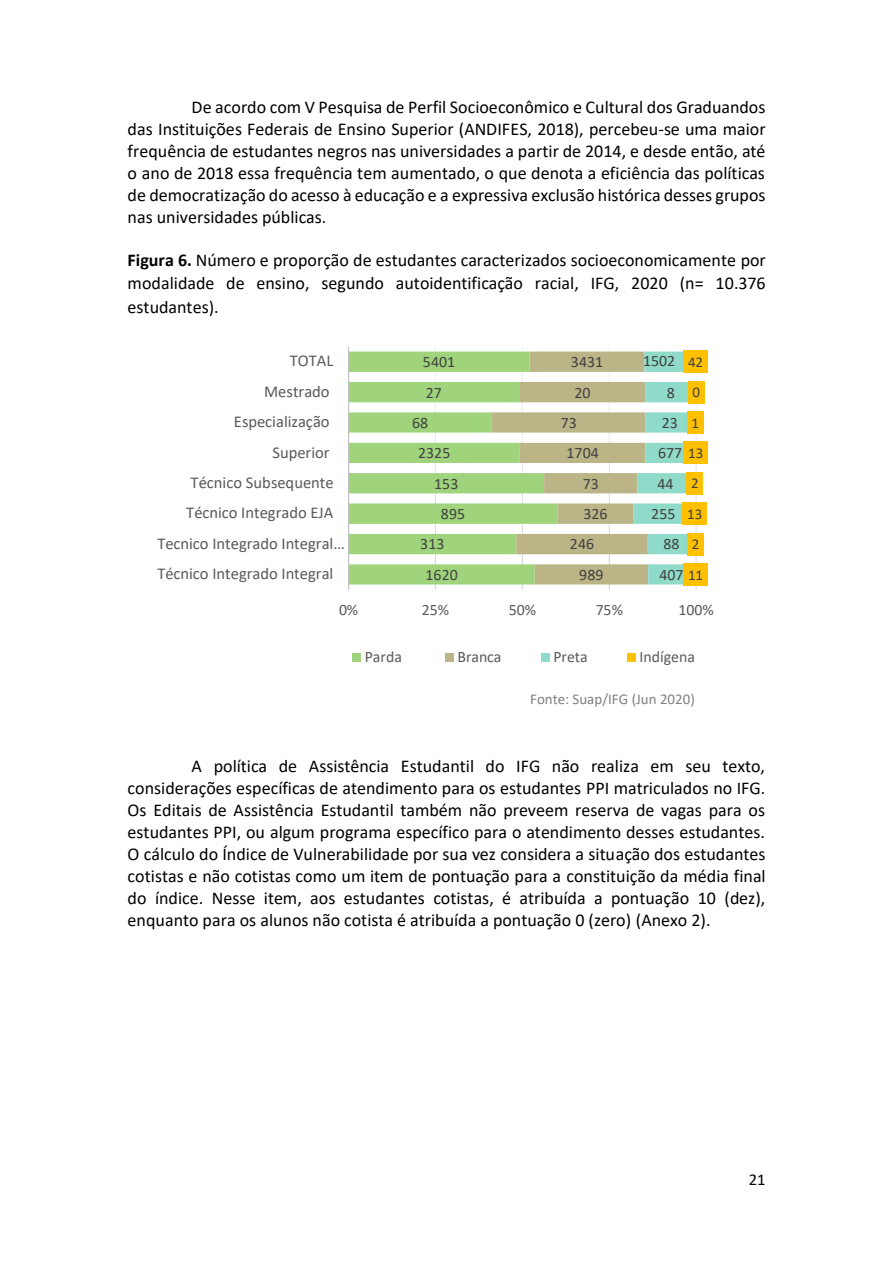
<style>
.page{position:relative;width:893px;height:1263px;background:#fff}
.page>*{position:absolute;margin:0;border:0;box-sizing:border-box;transform-origin:0 0}
.t1{font:18px/21.9px "Calibri";color:#000;text-align:justify}
.t2{font:16.5px "Calibri";color:#595959}
.t3{font:16.5px "Calibri";color:#000}
.t4{font:15.9px "Calibri";letter-spacing:.005em;color:#404040}
.t5{font:15.9px "Calibri";color:#595959}
.t6{font:15px "Calibri";color:#808080}
.t7{font:15px "Calibri";color:#404040}
.s1{font-weight:700}
.s2{font-size:15px}
</style>
<div class="page">
<svg style="left:349px;top:352px;width:143px;height:232px;fill:#9fd47c"></svg>
<svg style="left:492px;top:352px;width:204px;height:232px"></svg>
<hr style="left:348px;top:347px;width:1px;height:243px;background:#bfbfbf">
<div style="left:683px;top:563px;width:25px;height:23px;background:#ffc000"></div>
<div style="left:687px;top:533px;width:17px;height:22px;background:#ffc000"></div>
<div style="left:682px;top:502px;width:25px;height:23px;background:#ffc000"></div>
<div style="left:687px;top:472px;width:16px;height:23px;background:#ffc000"></div>
<div style="left:684px;top:441px;width:24px;height:23px;background:#ffc000"></div>
<div style="left:687px;top:411px;width:16px;height:23px;background:#ffc000"></div>
<div style="left:688px;top:381px;width:16px;height:23px;background:#ffc000"></div>
<div style="left:683px;top:350px;width:25px;height:23px;background:#ffc000"></div>
<div style="left:352px;top:654px;width:9px;height:8px;background:#9fd47c"></div>
<div style="left:445px;top:654px;width:9px;height:8px;background:#bbb487"></div>
<div style="left:541px;top:654px;width:9px;height:8px;background:#8fdac8"></div>
<div style="left:627px;top:654px;width:9px;height:8px;background:#ffc000"></div>
<p class="t1" style="left:128px;top:97px;width:639px;text-indent:64px">De acordo com V Pesquisa de Perfil Socioeconômico e Cultural dos Graduandos das Instituições Federais de Ensino Superior (ANDIFES, 2018), percebeu-se uma maior frequência de estudantes negros nas universidades a partir de 2014, e desde então, até o ano de 2018 essa frequência tem aumentado, o que denota a eficiência das políticas de democratização do acesso à educação e a expressiva exclusão histórica desses grupos nas universidades públicas.</p>
<p class="t1" style="left:128px;top:249px;width:640px;line-height:23.7px"><span class="s1">Figura 6.</span> Número e proporção de estudantes caracterizados socioeconomicamente por modalidade de ensino, segundo autoidentificação racial, IFG, 2020 (n= 10.376 estudantes).</p>
<p class="t2" style="left:290px;top:354px;width:45px">TOTAL</p>
<p class="t4" style="left:423px;top:355px;width:34px">5401</p>
<p class="t4" style="left:571px;top:355px;width:34px">3431</p>
<p class="t4" style="left:643px;top:354px;width:34px">1502</p>
<p class="t7" style="left:688px;top:356px;width:17px">42</p>
<p class="t2" style="left:264px;top:384px;width:67px">Mestrado</p>
<p class="t4" style="left:426px;top:386px;width:18px">27</p>
<p class="t4" style="left:574px;top:386px;width:18px">20</p>
<p class="t4" style="left:667px;top:386px;width:10px">8</p>
<p class="t7" style="left:692px;top:386px;width:9px">0</p>
<p class="t2" style="left:234px;top:415px;width:97px">Especialização</p>
<p class="t4" style="left:412px;top:416px;width:18px">68</p>
<p class="t4" style="left:561px;top:416px;width:18px">73</p>
<p class="t4" style="left:662px;top:416px;width:18px">23</p>
<p class="t7" style="left:691px;top:416px;width:9px">1</p>
<p class="t2" style="left:272px;top:445px;width:59px">Superior</p>
<p class="t4" style="left:418px;top:446px;width:34px">2325</p>
<p class="t4" style="left:566px;top:446px;width:34px">1704</p>
<p class="t4" style="left:658px;top:446px;width:47px">677 <span class="s2">13</span></p>
<p class="t2" style="left:191px;top:476px;width:145px">Técnico Subsequente</p>
<p class="t4" style="left:434px;top:477px;width:26px">153</p>
<p class="t4" style="left:583px;top:477px;width:18px">73</p>
<p class="t4" style="left:658px;top:477px;width:18px">44</p>
<p class="t7" style="left:691px;top:477px;width:9px">2</p>
<p class="t2" style="left:186px;top:506px;width:149px">Técnico Integrado EJA</p>
<p class="t4" style="left:441px;top:507px;width:26px">895</p>
<p class="t4" style="left:583px;top:507px;width:26px">326</p>
<p class="t4" style="left:651px;top:507px;width:26px">255</p>
<p class="t7" style="left:687px;top:508px;width:17px">13</p>
<p class="t2" style="left:157px;top:536px;width:189px">Tecnico Integrado Integral…</p>
<p class="t4" style="left:420px;top:538px;width:26px">313</p>
<p class="t4" style="left:570px;top:538px;width:26px">246</p>
<p class="t4" style="left:664px;top:538px;width:18px">88</p>
<p class="t7" style="left:692px;top:538px;width:9px">2</p>
<p class="t2" style="left:157px;top:567px;width:178px">Técnico Integrado Integral</p>
<p class="t4" style="left:425px;top:568px;width:34px">1620</p>
<p class="t4" style="left:579px;top:568px;width:26px">989</p>
<p class="t4" style="left:659px;top:568px;width:45px">407 <span class="s2">11</span></p>
<p class="t5" style="left:339px;top:603px;width:21px">0%</p>
<p class="t5" style="left:422px;top:603px;width:29px">25%</p>
<p class="t5" style="left:509px;top:603px;width:29px">50%</p>
<p class="t5" style="left:596px;top:603px;width:29px">75%</p>
<p class="t5" style="left:679px;top:603px;width:37px">100%</p>
<p class="t5" style="left:365px;top:651px;width:39px">Parda</p>
<p class="t5" style="left:457px;top:651px;width:46px">Branca</p>
<p class="t5" style="left:553px;top:651px;width:36px">Preta</p>
<p class="t5" style="left:640px;top:651px;width:57px">Indígena</p>
<p class="t6" style="left:530px;top:693px;width:166px">Fonte: Suap/IFG (Jun 2020)</p>
<p class="t1" style="left:128px;top:757px;width:639px;text-indent:64px">A política de Assistência Estudantil do IFG não realiza em seu texto, considerações específicas de atendimento para os estudantes PPI matriculados no IFG.<br>Os Editais de Assistência Estudantil também não preveem reserva de vagas para os estudantes PPI, ou algum programa específico para o atendimento desses estudantes.<br>O cálculo do Índice de Vulnerabilidade por sua vez considera a situação dos estudantes cotistas e não cotistas como um item de pontuação para a constituição da média final do índice. Nesse item, aos estudantes cotistas, é atribuída a pontuação 10 (dez), enquanto para os alunos não cotista é atribuída a pontuação 0 (zero) (Anexo 2).</p>
<p class="t3" style="left:749px;top:1173px;width:18px">21</p>
</div>
